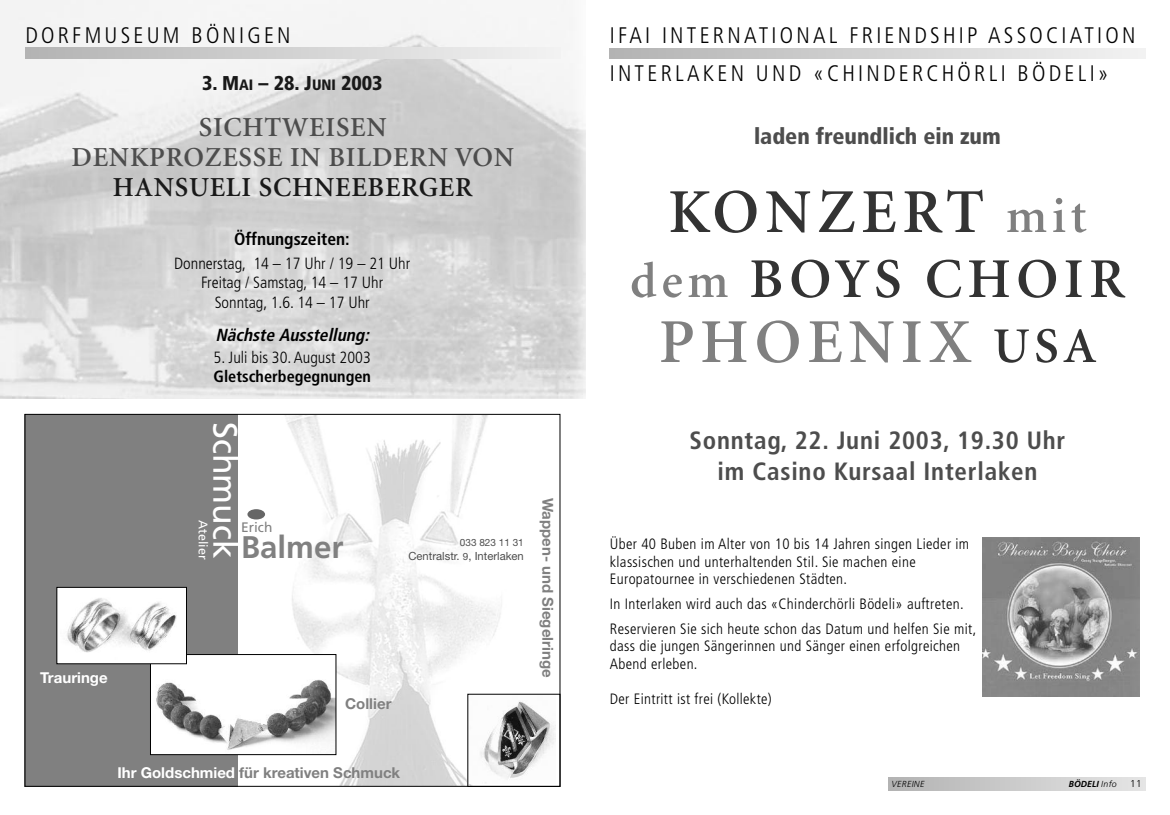
<style>
.page{position:relative;width:1170px;height:815px;background:#fff}
.page>*{position:absolute;margin:0;border:0;box-sizing:border-box;transform-origin:0 0}
.t1{font:600 62.5px "Minion";letter-spacing:.095em;color:#333}
.t2{font:600 62.5px "Minion";letter-spacing:.095em;color:#808080}
.t3{font:600 56.25px "Minion";letter-spacing:.095em;color:#333}
.t4{font:33.75px "Frutiger";color:#fff}
.t5{font:700 31.25px "Frutiger";color:#808080}
.t6{font:600 27.5px/30px "Minion";letter-spacing:.03em;color:#4d4d4d;text-align:center}
.t7{font:600 27.5px "Minion";letter-spacing:.03em;color:#191919}
.t8{font:700 condensed 25px/31.2px "Frutiger";letter-spacing:.03em;color:#4d4d4d;text-align:center}
.t9{font:300 condensed 22.5px/37.6px "Frutiger";letter-spacing:.145em;color:#000}
.t10{font:900 condensed 22.5px "Frutiger";color:#4d4d4d}
.t11{font:900 condensed 20px "Frutiger";color:#191919}
.t12{font:italic 700 condensed 17.5px "Frutiger";color:#000}
.t13{font:700 condensed 17.5px "Frutiger";color:#000}
.t14{font:300 condensed 16.25px/19.5px "Frutiger";color:#000;text-align:center}
.t15{font:700 condensed 16.25px "Frutiger";color:#000}
.t16{font:300 condensed 15px/17.5px "Frutiger";letter-spacing:.025em;color:#000}
.t17{font:700 15px "Helvetica Neue";color:#808080}
.t18{font:700 15px "Helvetica Neue";color:#fff}
.t19{font:13.75px "Frutiger";color:#808080}
.t20{font:12.5px "Frutiger";color:#fff}
.t21{font:11.25px "Helvetica Neue";color:#4d4d4d}
.t22{font:10px "Helvetica Neue";color:#4d4d4d}
.t23{font:300 10px "Frutiger";color:#000}
.t24{font:italic 700 8.75px "Frutiger";color:#000}
.t25{font:italic 300 8.75px "Frutiger LT Std";letter-spacing:.035em;color:#000}
.s1{font-size:15px}
.s2{font-size:10px}
.s3{color:#fff}
.s4{font-size:50px;color:#808080}
.s5{font-size:50px;color:#333}
.s6{font-family:"Frutiger LT Std";font-weight:300}
</style>
<div class="page">
<div style="left:25px;top:415px;width:213px;height:372px;background:#808080"></div>
<img style="left:241px;top:416px;width:316px;height:368px">
<svg style="left:25px;top:48px;width:535px;height:10px;background:#d2d2d2"></svg>
<svg style="left:888px;top:778px;width:256px;height:12px;background:#cbcbcb"></svg>
<svg style="left:609px;top:48px;width:535px;height:11px;background:#d2d2d2"></svg>
<img style="left:982px;top:537px;width:157px;height:159px">
<div style="left:247px;top:509px;width:18px;height:10px;background:#666;border-radius:50%"></div>
<img style="left:152px;top:656px;width:182px;height:97px">
<div style="left:150px;top:654px;width:186px;height:101px;border:1px solid #000"></div>
<div style="left:57px;top:587px;width:129px;height:77px;background:#fff"></div>
<img style="left:67px;top:598px;width:110px;height:55px">
<div style="left:57px;top:587px;width:130px;height:77px;border:1px solid #000"></div>
<img style="left:469px;top:696px;width:86px;height:88px">
<h3 class="t9" style="left:25px;top:18px;width:267px">DORFMUSEUM BÖNIGEN</h3>
<h3 class="t11" style="left:202px;top:75px;width:182px">3. M<span class="s1">AI</span> – 28. J<span class="s1">UNI</span> 2003</h3>
<h3 class="t6" style="left:71px;top:114px;width:444px">SICHTWEISEN<br>DENKPROZESSE IN BILDERN VON</h3>
<h3 class="t7" style="left:113px;top:177px;width:361px">HANSUELI SCHNEEBERGER</h3>
<p class="t13" style="left:234px;top:232px;width:117px">Öffnungszeiten:</p>
<p class="t14" style="left:174px;top:255px;width:237px">Donnerstag, 14 – 17 Uhr / 19 – 21 Uhr<br>Freitag / Samstag, 14 – 17 Uhr<br>Sonntag, 1.6. 14 – 17 Uhr</p>
<p class="t12" style="left:215px;top:328px;width:158px">Nächste Ausstellung:</p>
<p class="t14" style="left:214px;top:349px;width:159px">5. Juli bis 30. August 2003</p>
<p class="t15" style="left:213px;top:370px;width:159px">Gletscherbegegnungen</p>
<p class="t18" style="left:40px;top:672px;width:69px">Trauringe</p>
<h3 class="t4" style="left:239px;top:422px;width:138px;rotate:90deg">Schmuck</h3>
<p class="t20" style="left:208px;top:520px;width:41px;rotate:90deg">Atelier</p>
<p class="t19" style="left:241px;top:521px;width:33px">Erich</p>
<h3 class="t5" style="left:241px;top:535px;width:104px">Balmer</h3>
<p class="t22" style="left:460px;top:539px;width:65px">033 823 11 31</p>
<p class="t21" style="left:408px;top:552px;width:117px">Centralstr. <span class="s2">9</span>, Interlaken</p>
<p class="t17" style="left:345px;top:699px;width:48px">Collier</p>
<p class="t17" style="left:553px;top:498px;width:181px;rotate:90deg">Wappen- und Siegelringe</p>
<p class="t17" style="left:117px;top:767px;width:284px"><span class="s3">Ihr Goldschmied</span> für kreativen Schmuck</p>
<h3 class="t9" style="left:609px;top:19px;width:527px">IFAI INTERNATIONAL FRIENDSHIP ASSOCIATION<br>INTERLAKEN UND «CHINDERCHÖRLI BÖDELI»</h3>
<h3 class="t10" style="left:754px;top:127px;width:248px">laden freundlich ein zum</h3>
<h1 class="t1" style="left:668px;top:188px;width:420px">KONZERT <span class="s4">mit</span></h1>
<h2 class="t3" style="left:630px;top:257px;width:496px"><span class="s4">dem</span> BOYS CHOIR</h2>
<h1 class="t2" style="left:658px;top:318px;width:438px">PHOENIX <span class="s5">USA</span></h1>
<h3 class="t8" style="left:689px;top:426px;width:377px">Sonntag, 22. Juni 2003, 19.30 Uhr im Casino Kursaal Interlaken</h3>
<p class="t16" style="left:609px;top:537px;width:361px">Über 40 Buben im Alter von 10 bis 14 Jahren singen Lieder im klassischen und unterhaltenden Stil. Sie machen eine<br>Europatournee in verschiedenen Städten.</p>
<p class="t16" style="left:609px;top:593px;width:368px;line-height:24.6px">In Interlaken wird auch das «Chinderchörli Bödeli» auftreten.<br>Reservieren Sie sich heute schon das Datum und helfen Sie mit,</p>
<p class="t16" style="left:609px;top:638px;width:352px">dass die jungen Sängerinnen und Sänger einen erfolgreichen<br>Abend erleben.</p>
<p class="t16" style="left:609px;top:691px;width:163px">Der Eintritt ist frei (Kollekte)</p>
<p class="t25" style="left:891px;top:781px;width:34px">VEREINE</p>
<p class="t24" style="left:1068px;top:781px;width:50px">BÖDELI <span class="s6">Info</span></p>
<p class="t23" style="left:1129px;top:780px;width:13px">11</p>
</div>
